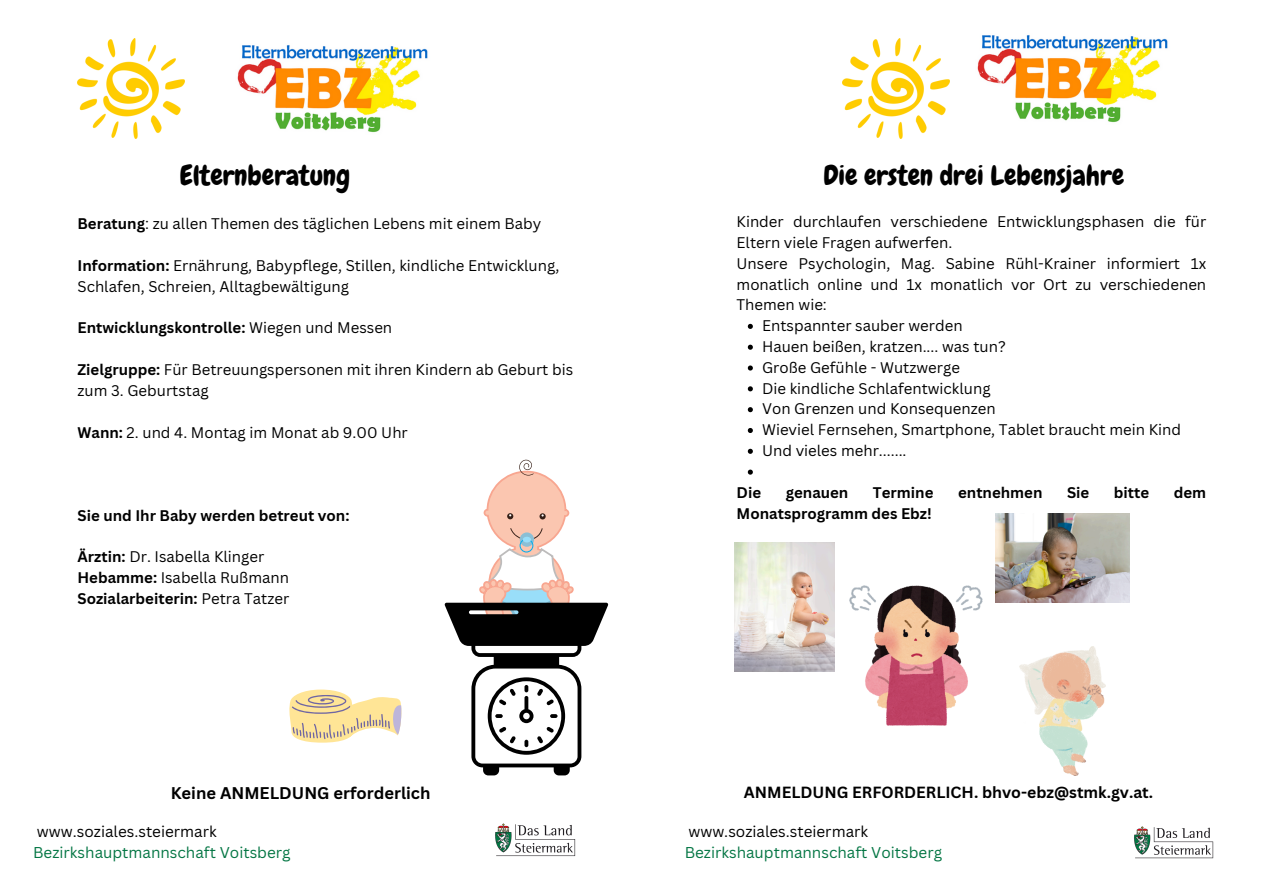
<style>
.page{position:relative;width:1263px;height:893px;background:#fff}
.page>*{position:absolute;margin:0;border:0;box-sizing:border-box;transform-origin:0 0}
.t1{font:27.75px "Chewy";color:#000}
.t2{font:700 16.5px "Canva Sans";color:#000}
.t3{font:700 15.75px "Canva Sans";color:#000}
.t4{font:15.23px "Canva Sans";color:#047644}
.t5{font:15.23px "Canva Sans";color:#000}
.t6{font:15px/20.9px "Canva Sans";color:#000}
.t7{font:700 15px "Canva Sans";color:#000}
.s1{font-weight:700}
.s2{font-weight:400}
</style>
<div class="page">
<img style="left:977px;top:35px;width:191px;height:88px">
<img style="left:237px;top:45px;width:191px;height:88px">
<img style="left:843px;top:39px;width:106px;height:99px">
<img style="left:77px;top:39px;width:107px;height:99px">
<svg style="left:445px;top:460px;width:163px;height:315px"></svg>
<svg style="left:289px;top:689px;width:113px;height:53px"></svg>
<img style="left:1134px;top:826px;width:80px;height:33px">
<img style="left:495px;top:823px;width:81px;height:34px">
<img style="left:849px;top:585px;width:133px;height:140px">
<img style="left:995px;top:513px;width:134px;height:89px">
<img style="left:735px;top:543px;width:100px;height:129px">
<img style="left:1020px;top:646px;width:85px;height:129px">
<svg style="left:748px;top:324px;width:5px;height:5px"></svg>
<svg style="left:748px;top:345px;width:5px;height:5px"></svg>
<svg style="left:748px;top:365px;width:5px;height:5px"></svg>
<svg style="left:748px;top:386px;width:5px;height:5px"></svg>
<svg style="left:748px;top:407px;width:5px;height:5px"></svg>
<svg style="left:748px;top:428px;width:5px;height:5px"></svg>
<svg style="left:748px;top:449px;width:5px;height:5px"></svg>
<svg style="left:748px;top:469px;width:5px;height:5px"></svg>
<p class="t1" style="left:180px;top:157px;width:172px">Elternberatung</p>
<p class="t6" style="left:77px;top:213px;width:465px"><span class="s1">Beratung</span>: zu allen Themen des täglichen Lebens mit einem Baby</p>
<h1 class="t6" style="left:77px;top:255px;width:483px"><span class="s1">Information:</span> Ernährung, Babypflege, Stillen, kindliche Entwicklung,<br>Schlafen, Schreien, Alltagbewältigung</h1>
<p class="t7" style="left:77px;top:317px;width:316px">Entwicklungskontrolle: <span class="s2">Wiegen und Messen</span></p>
<p class="t6" style="left:77px;top:359px;width:497px"><span class="s1">Zielgruppe:</span> Für Betreuungspersonen mit ihren Kindern ab Geburt bis zum 3. Geburtstag</p>
<p class="t6" style="left:77px;top:421px;width:332px"><span class="s1">Wann:</span> 2. und 4. Montag im Monat ab 9.00 Uhr</p>
<p class="t7" style="left:77px;top:505px;width:273px">Sie und Ihr Baby werden betreut von:</p>
<p class="t6" style="left:77px;top:546px;width:188px"><span class="s1">Ärztin:</span> Dr. Isabella Klinger</p>
<h2 class="t6" style="left:77px;top:567px;width:213px"><span class="s1">Hebamme:</span> Isabella Rußmann</h2>
<p class="t7" style="left:77px;top:588px;width:213px">Sozialarbeiterin: <span class="s2">Petra Tatzer</span></p>
<p class="t1" style="left:823px;top:157px;width:302px">Die ersten drei Lebensjahre</p>
<h2 class="t6" style="left:736px;top:211px;width:471px">Kinder durchlaufen verschiedene Entwicklungsphasen die für<br>Eltern viele Fragen aufwerfen.</h2>
<p class="t6" style="left:736px;top:252px;width:471px;text-align:justify">Unsere Psychologin, Mag. Sabine Rühl-Krainer informiert 1x monatlich online und 1x monatlich vor Ort zu verschiedenen Themen wie:</p>
<p class="t6" style="left:762px;top:315px;width:202px">Entspannter sauber werden</p>
<p class="t6" style="left:762px;top:336px;width:245px">Hauen beißen, kratzen.... was tun?</p>
<p class="t6" style="left:762px;top:356px;width:199px">Große Gefühle - Wutzwerge</p>
<p class="t6" style="left:762px;top:377px;width:230px">Die kindliche Schlafentwicklung</p>
<h1 class="t6" style="left:762px;top:398px;width:235px">Von Grenzen und Konsequenzen</h1>
<p class="t6" style="left:762px;top:419px;width:420px">Wieviel Fernsehen, Smartphone, Tablet braucht mein Kind</p>
<p class="t6" style="left:762px;top:440px;width:146px">Und vieles mehr.......</p>
<p class="t7" style="left:736px;top:482px;width:26px">Die</p>
<p class="t7" style="left:786px;top:482px;width:64px">genauen</p>
<p class="t7" style="left:873px;top:482px;width:62px">Termine</p>
<p class="t7" style="left:958px;top:482px;width:86px">entnehmen</p>
<p class="t7" style="left:1067px;top:482px;width:24px">Sie</p>
<p class="t7" style="left:1114px;top:482px;width:37px">bitte</p>
<p class="t7" style="left:1174px;top:482px;width:34px">dem</p>
<p class="t7" style="left:736px;top:502px;width:197px">Monatsprogramm des Ebz!</p>
<p class="t2" style="left:171px;top:781px;width:261px">Keine ANMELDUNG erforderlich</p>
<p class="t3" style="left:744px;top:781px;width:411px">ANMELDUNG ERFORDERLICH. bhvo-ebz@stmk.gv.at.</p>
<p class="t5" style="left:37px;top:820px;width:181px">www.soziales.steiermark</p>
<p class="t4" style="left:33px;top:841px;width:259px">Bezirkshauptmannschaft Voitsberg</p>
<p class="t5" style="left:688px;top:820px;width:181px">www.soziales.steiermark</p>
<p class="t4" style="left:685px;top:841px;width:259px">Bezirkshauptmannschaft Voitsberg</p>
</div>
